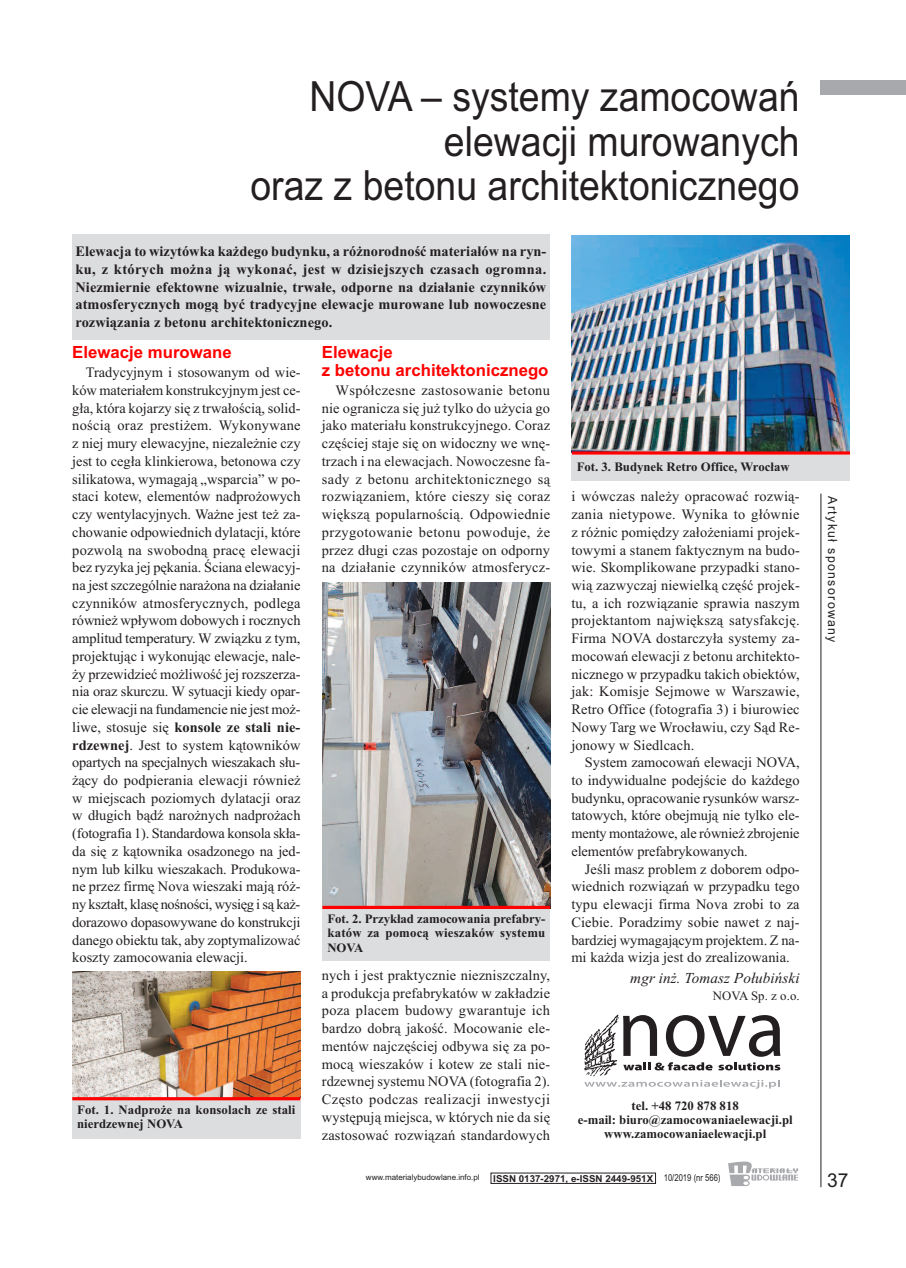
<style>
.page{position:relative;width:906px;height:1268px;background:#fff}
.page>*{position:absolute;margin:0;border:0;box-sizing:border-box;transform-origin:0 0}
.t1{font:41.55px/44.5px "Arial";color:#231f20;text-align:right;scale:.9 1}
.t2{font:19.2px "Arial";color:#231f20}
.t3{font:700 16.8px/17.7px "Arial";color:#f00}
.t4{font:italic 15.15px "Times New Roman";letter-spacing:.005em;color:#231f20}
.t5{font:14.4px/17.7px "Times New Roman";letter-spacing:.005em;color:#231f20;text-align:justify}
.t6{font:700 14.4px/17.7px "Times New Roman";letter-spacing:.005em;color:#231f20;text-align:justify}
.t7{font:700 12.75px/14.4px "Times New Roman";color:#231f20}
.t8{font:12.75px "Arial";letter-spacing:.11em;color:#231f20;scale:.96 1}
.t9{font:12.75px "Times New Roman";letter-spacing:.005em;color:#231f20}
.t10{font:700 9.6px "Arial";color:#231f20}
.t11{font:7.95px "Arial";color:#231f20}
.s1{font-weight:700}
.s2{font-weight:400}
</style>
<div class="page">
<div style="left:821px;top:81px;width:85px;height:14px;background:#a8a9ad"></div>
<hr style="left:820px;top:493px;width:1px;height:693px;background:#231f20">
<svg style="left:728px;top:1161px;width:70px;height:24px"></svg>
<svg style="left:584px;top:1014px;width:196px;height:74px"></svg>
<div style="left:72px;top:234px;width:477px;height:105px;background:#dcdddf"></div>
<img style="left:73px;top:971px;width:227px;height:125px">
<div style="left:72px;top:1100px;width:228px;height:38px;background:#dcdddf"></div>
<img style="left:323px;top:583px;width:227px;height:322px">
<div style="left:323px;top:907px;width:227px;height:53px;background:#dcdddf"></div>
<img style="left:572px;top:235px;width:277px;height:216px">
<div style="left:572px;top:454px;width:278px;height:26px;background:#dcdddf"></div>
<hr style="left:322px;top:905px;width:228px;height:3px;background:#f00">
<hr style="left:572px;top:451px;width:278px;height:3px;background:#f00">
<svg style="left:72px;top:1096px;width:228px;height:4px"></svg>
<h1 class="t1" style="left:250px;top:74px;width:611px">NOVA – systemy zamocowań elewacji murowanych<br>oraz z betonu architektonicznego</h1>
<p class="t6" style="left:75px;top:242px;width:472px">Elewacja to wizytówka każdego budynku, a różnorodność materiałów na ryn&shy;ku, z których można ją wykonać, jest w dzisiejszych czasach ogromna.<br>Niezmiernie efektowne wizualnie, trwałe, odporne na działanie czynników atmosferycznych mogą być tradycyjne elewacje murowane lub nowoczesne rozwiązania z betonu architektonicznego.</p>
<p class="t3" style="left:72px;top:343px;width:161px">Elewacje murowane</p>
<p class="t5" style="left:72px;top:363px;width:230px;text-indent:13px">Tradycyjnym i stosowanym od wie&shy;ków materiałem konstrukcyjnym jest ce&shy;gła, która kojarzy się z trwałością, solid&shy;nością oraz prestiżem. Wykonywane z niej mury elewacyjne, niezależnie czy jest to cegła klinkierowa, betonowa czy silikatowa, wymagają „wsparcia” w po&shy;staci kotew, elementów nadprożowych czy wentylacyjnych. Ważne jest też za&shy;chowanie odpowiednich dylatacji, które pozwolą na swobodną pracę elewacji bez ryzyka jej pękania. Ściana elewacyj&shy;na jest szczególnie narażona na działanie czynników atmosferycznych, podlega również wpływom dobowych i rocznych amplitud temperatury. W związku z tym, projektując i wykonując elewacje, nale&shy;ży przewidzieć możliwość jej rozszerza&shy;nia oraz skurczu. W sytuacji kiedy opar&shy;cie elewacji na fundamencie nie jest moż&shy;liwe, stosuje się <span class="s1">konsole ze stali nie&shy;rdzewnej</span>. Jest to system kątowników opartych na specjalnych wieszakach słu&shy;żący do podpierania elewacji również w miejscach poziomych dylatacji oraz w długich bądź narożnych nadprożach (fotografia 1). Standardowa konsola skła&shy;da się z kątownika osadzonego na jed&shy;nym lub kilku wieszakach. Produkowa&shy;ne przez firmę Nova wieszaki mają róż&shy;ny kształt, klasę nośności, wysięg i są każ&shy;dorazowo dopasowywane do konstrukcji danego obiektu tak, aby zoptymalizować koszty zamocowania elewacji.</p>
<p class="t7" style="left:77px;top:1102px;width:220px">Fot. 1. Nadproże na konsolach ze stali nierdzewnej NOVA</p>
<p class="t3" style="left:322px;top:343px;width:228px">Elewacje<br>z betonu architektonicznego</p>
<p class="t5" style="left:322px;top:381px;width:230px;text-indent:13px">Współczesne zastosowanie betonu nie ogranicza się już tylko do użycia go jako materiału konstrukcyjnego. Coraz częściej staje się on widoczny we wnę&shy;trzach i na elewacjach. Nowoczesne fa&shy;sady z betonu architektonicznego są rozwiązaniem, które cieszy się coraz większą popularnością. Odpowiednie przygotowanie betonu powoduje, że przez długi czas pozostaje on odporny na działanie czynników atmosferycz-</p>
<p class="t7" style="left:327px;top:911px;width:219px;text-align:justify">Fot. 2. Przykład zamocowania prefabry&shy;katów za pomocą wieszaków systemu NOVA</p>
<p class="t5" style="left:322px;top:965px;width:230px">nych i jest praktycznie niezniszczalny, a produkcja prefabrykatów w zakładzie poza placem budowy gwarantuje ich bardzo dobrą jakość. Mocowanie ele&shy;mentów najczęściej odbywa się za po&shy;mocą wieszaków i kotew ze stali nie&shy;rdzewnej systemu NOVA (fotografia 2).<br>Często podczas realizacji inwestycji występują miejsca, w których nie da się zastosować rozwiązań standardowych</p>
<p class="t7" style="left:576px;top:459px;width:214px">Fot. 3. Budynek Retro Office, Wrocław</p>
<p class="t5" style="left:571px;top:487px;width:230px">i wówczas należy opracować rozwią&shy;zania nietypowe. Wynika to głównie z różnic pomiędzy założeniami projek&shy;towymi a stanem faktycznym na budo&shy;wie. Skomplikowane przypadki stano&shy;wią zazwyczaj niewielką część projek&shy;tu, a ich rozwiązanie sprawia naszym projektantom największą satysfakcję.<br>Firma NOVA dostarczyła systemy za&shy;mocowań elewacji z betonu architekto&shy;nicznego w przypadku takich obiektów, jak: Komisje Sejmowe w Warszawie, Retro Office (fotografia 3) i biurowiec Nowy Targ we Wrocławiu, czy Sąd Re&shy;jonowy w Siedlcach.</p>
<p class="t5" style="left:571px;top:753px;width:230px;text-indent:14px">System zamocowań elewacji NOVA, to indywidualne podejście do każdego budynku, opracowanie rysunków warsz&shy;tatowych, które obejmują nie tylko ele&shy;menty montażowe, ale również zbrojenie elementów prefabrykowanych.</p>
<p class="t5" style="left:571px;top:859px;width:230px;text-indent:14px">Jeśli masz problem z doborem odpo&shy;wiednich rozwiązań w przypadku tego typu elewacji firma Nova zrobi to za Ciebie. Poradzimy sobie nawet z naj&shy;bardziej wymagającym projektem. Z na&shy;mi każda wizja jest do zrealizowania.</p>
<p class="t4" style="left:630px;top:968px;width:171px">mgr inż. Tomasz Połubiński</p>
<p class="t9" style="left:713px;top:988px;width:88px">NOVA Sp. z o.o.</p>
<p class="t7" style="left:578px;top:1097px;width:216px;text-align:center">tel. +48 720 878 818<br>e-mail: biuro@zamocowaniaelewacji.pl www.zamocowaniaelewacji.pl</p>
<p class="t11" style="left:366px;top:1172px;width:115px">www.materialybudowlane.info.pl</p>
<p class="t10" style="left:493px;top:1172px;width:229px">ISSN 0137-2971, e-ISSN 2449-951X <span class="s2">10/2019 (nr 566)</span></p>
<p class="t8" style="left:840px;top:496px;width:154px;rotate:90deg">Artykuł sponsorowany</p>
<h2 class="t2" style="left:827px;top:1168px;width:23px">37</h2>
</div>
